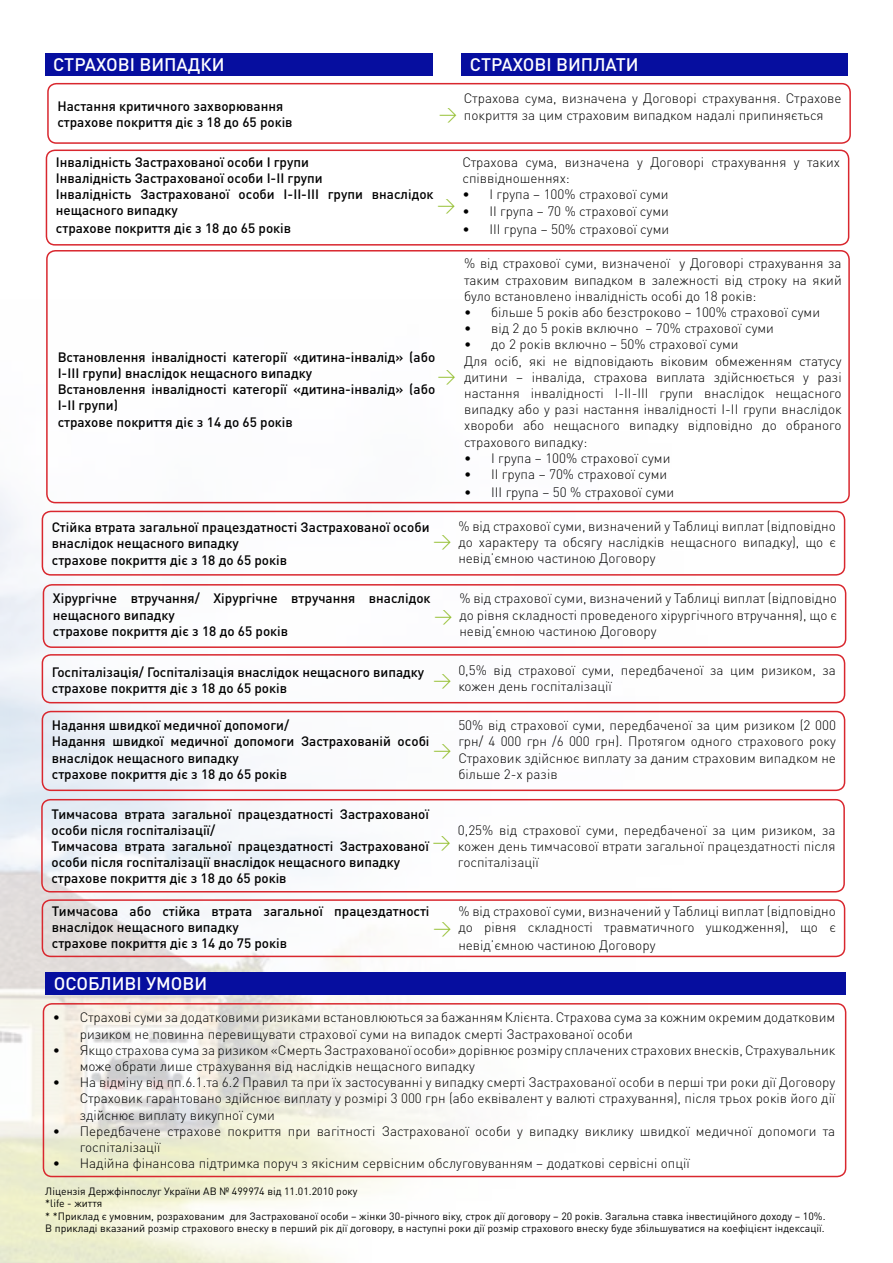
<style>
.page{position:relative;width:893px;height:1263px;background:#fff}
.page>*{position:absolute;margin:0;border:0;box-sizing:border-box;transform-origin:0 0}
.t1{font:500 18px "DIN Pro";color:#fff}
.t2{font:300 18px "DIN Pro";color:#91bd2a}
.t3{font:300 13.5px/16.2px "DIN Pro";color:#000}
.t4{font:500 13.5px/16.2px "DIN Pro";color:#000}
.t5{font:10.5px/12.6px "DIN Pro";color:#000}
.s1{font-size:18px;color:#91bd2a}
</style>
<div class="page">
<img style="left:0;top:53px;width:851px;height:1210px">
<div style="left:47px;top:83px;width:804px;height:61px;border:2px solid #d9272e;border-radius:9px"></div>
<div style="left:46px;top:150px;width:803px;height:96px;border:2px solid #d9272e;border-radius:9px"></div>
<div style="left:42px;top:511px;width:803px;height:65px;border:2px solid #d9272e;border-radius:9px"></div>
<div style="left:43px;top:584px;width:803px;height:64px;border:2px solid #d9272e;border-radius:9px"></div>
<div style="left:42px;top:654px;width:803px;height:49px;border:2px solid #d9272e;border-radius:9px"></div>
<div style="left:45px;top:53px;width:387px;height:22px;background:#060e9f"></div>
<div style="left:461px;top:53px;width:387px;height:22px;background:#060e9f"></div>
<div style="left:42px;top:711px;width:803px;height:80px;border:2px solid #d9272e;border-radius:9px"></div>
<div style="left:41px;top:799px;width:804px;height:93px;border:2px solid #d9272e;border-radius:9px"></div>
<div style="left:43px;top:1003px;width:803px;height:174px;border:2px solid #d9272e;border-radius:9px"></div>
<div style="left:45px;top:972px;width:801px;height:22px;background:#060e9f"></div>
<div style="left:42px;top:899px;width:803px;height:58px;border:2px solid #d9272e;border-radius:9px"></div>
<div style="left:46px;top:250px;width:804px;height:253px;border:2px solid #d9272e;border-radius:9px"></div>
<h1 class="t1" style="left:53px;top:52px;width:173px">СТРАХОВІ ВИПАДКИ</h1>
<h1 class="t1" style="left:470px;top:52px;width:170px">СТРАХОВІ ВИПЛАТИ</h1>
<p class="t4" style="left:57px;top:97px;width:237px">Настання критичного захворювання страхове покриття діє з 18 до 65 років</p>
<p class="t3" style="left:464px;top:90px;width:379px">Страхова сума, визначена у Договорі страхування. Страхове</p>
<p class="t3" style="left:439px;top:106px;width:386px"><span class="s1">→</span> покриття за цим страховим випадком надалі припиняється</p>
<p class="t4" style="left:56px;top:153px;width:379px">Інвалідність Застрахованої особи І групи<br>Інвалідність Застрахованої особи І-ІІ групи<br>Інвалідність Застрахованої особи І-ІІ-ІІІ групи внаслідок нещасного випадку</p>
<p class="t4" style="left:56px;top:220px;width:237px">страхове покриття діє з 18 до 65 років</p>
<h1 class="t2" style="left:437px;top:192px;width:20px">→</h1>
<p class="t3" style="left:462px;top:153px;width:379px">Страхова сума, визначена у Договорі страхування у таких співвідношеннях:</p>
<p class="t3" style="left:462px;top:186px;width:208px">• І група – 100% страхової суми</p>
<p class="t3" style="left:462px;top:202px;width:208px">• ІІ група – 70 % страхової суми</p>
<p class="t3" style="left:462px;top:220px;width:208px">• ІІІ група – 50% страхової суми</p>
<p class="t4" style="left:58px;top:348px;width:379px">Встановлення інвалідності категорії «дитина-інвалід» (або І-ІІІ групи) внаслідок нещасного випадку<br>Встановлення інвалідності категорії «дитина-інвалід» (або І-ІІ групи)<br>страхове покриття діє з 14 до 65 років</p>
<h1 class="t2" style="left:438px;top:363px;width:20px">→</h1>
<p class="t3" style="left:464px;top:255px;width:379px;text-align:justify">% від страхової суми, визначеної у Договорі страхування за таким страховим випадком в залежності від строку на який було встановлено інвалідність особі до 18 років:</p>
<p class="t3" style="left:464px;top:303px;width:357px">• більше 5 років або безстроково – 100% страхової суми</p>
<p class="t3" style="left:464px;top:320px;width:311px">• від 2 до 5 років включно – 70% страхової суми</p>
<p class="t3" style="left:464px;top:336px;width:379px">• до 2 років включно – 50% страхової суми<br>Для осіб, які не відповідають віковим обмеженням статусу дитини – інваліда, страхова виплата здійснюється у разі настання інвалідності І-ІІ-ІІІ групи внаслідок нещасного випадку або у разі настання інвалідності І-ІІ групи внаслідок хвороби або нещасного випадку відповідно до обраного страхового випадку:</p>
<p class="t3" style="left:464px;top:449px;width:208px">• І група – 100% страхової суми</p>
<p class="t3" style="left:464px;top:465px;width:205px">• ІІ група – 70% страхової суми</p>
<p class="t3" style="left:464px;top:483px;width:212px">• ІІІ група – 50 % страхової суми</p>
<p class="t4" style="left:52px;top:519px;width:379px">Стійка втрата загальної працездатності Застрахованої особи внаслідок нещасного випадку<br>страхове покриття діє з 18 до 65 років</p>
<p class="t3" style="left:458px;top:517px;width:379px;text-align:justify">% від страхової суми, визначений у Таблиці виплат (відповідно до характеру та обсягу наслідків нещасного випадку), що є невід’ємною частиною Договору</p>
<h1 class="t2" style="left:433px;top:529px;width:20px">→</h1>
<p class="t4" style="left:53px;top:590px;width:379px">Хірургічне втручання/ Хірургічне втручання внаслідок нещасного випадку<br>страхове покриття діє з 18 до 65 років</p>
<p class="t3" style="left:459px;top:590px;width:379px;text-align:justify">% від страхової суми, визначений у Таблиці виплат (відповідно до рівня складності проведеного хірургічного втручання), що є невід’ємною частиною Договору</p>
<h1 class="t2" style="left:434px;top:603px;width:20px">→</h1>
<p class="t4" style="left:52px;top:663px;width:374px">Госпіталізація/ Госпіталізація внаслідок нещасного випадку страхове покриття діє з 18 до 65 років</p>
<p class="t3" style="left:458px;top:661px;width:379px">0,5% від страхової суми, передбаченої за цим ризиком, за</p>
<p class="t3" style="left:433px;top:677px;width:180px"><sup>→</sup> кожен день госпіталізації</p>
<p class="t4" style="left:52px;top:717px;width:379px">Надання швидкої медичної допомоги/<br>Надання швидкої медичної допомоги Застрахованій особі внаслідок нещасного випадку<br>страхове покриття діє з 18 до 65 років</p>
<p class="t3" style="left:458px;top:717px;width:379px;text-align:justify">50% від страхової суми, передбаченої за цим ризиком (2 000 грн/ 4 000 грн /6 000 грн). Протягом одного страхового року Страховик здійснює виплату за даним страховим випадком не більше 2-х разів</p>
<h1 class="t2" style="left:433px;top:737px;width:20px">→</h1>
<p class="t4" style="left:51px;top:805px;width:379px">Тимчасова втрата загальної працездатності Застрахованої особи після госпіталізації/<br>Тимчасова втрата загальної працездатності Застрахованої особи після госпіталізації внаслідок нещасного випадку страхове покриття діє з 18 до 65 років</p>
<h1 class="t2" style="left:433px;top:829px;width:20px">→</h1>
<p class="t3" style="left:458px;top:821px;width:379px;text-align:justify">0,25% від страхової суми, передбаченої за цим ризиком, за кожен день тимчасової втрати загальної працездатності після госпіталізації</p>
<p class="t4" style="left:52px;top:902px;width:379px">Тимчасова або стійка втрата загальної працездатності внаслідок нещасного випадку<br>страхове покриття діє з 14 до 75 років</p>
<p class="t3" style="left:458px;top:902px;width:379px">% від страхової суми, визначений у Таблиці виплат (відповідно до рівня складності травматичного ушкодження), що є</p>
<h1 class="t2" style="left:433px;top:915px;width:20px">→</h1>
<p class="t3" style="left:458px;top:936px;width:199px">невід’ємною частиною Договору</p>
<h1 class="t1" style="left:54px;top:971px;width:155px">ОСОБЛИВІ УМОВИ</h1>
<p class="t3" style="left:80px;top:1009px;width:757px;text-indent:-27px">• Страхові суми за додатковими ризиками встановлюються за бажанням Клієнта. Страхова сума за кожним окремим додатковим ризиком не повинна перевищувати страхової суми на випадок смерті Застрахованої особи</p>
<p class="t3" style="left:80px;top:1041px;width:757px;text-indent:-27px">• Якщо страхова сума за ризиком «Смерть Застрахованої особи» дорівнює розміру сплачених страхових внесків, Страхувальник може обрати лише страхування від наслідків нещасного випадку</p>
<p class="t3" style="left:80px;top:1074px;width:757px;text-align:justify;text-indent:-27px">• На відміну від пп.6.1.та 6.2 Правил та при їх застосуванні у випадку смерті Застрахованої особи в перші три роки дії Договору Страховик гарантовано здійснює виплату у розмірі 3 000 грн (або еквівалент у валюті страхування), після трьох років його дії здійснює виплату викупної суми</p>
<p class="t3" style="left:80px;top:1122px;width:757px;text-indent:-27px">• Передбачене страхове покриття при вагітності Застрахованої особи у випадку виклику швидкої медичної допомоги та госпіталізації</p>
<p class="t3" style="left:53px;top:1155px;width:639px">• Надійна фінансова підтримка поруч з якісним сервісним обслуговуванням – додаткові сервісні опції</p>
<p class="t5" style="left:45px;top:1184px;width:782px">Ліцензія Держфінпослуг України АВ № 499974 від 11.01.2010 року<br>*life - життя<br>* *Приклад є умовним, розрахованим для Застрахованої особи – жінки 30-річного віку, строк дії договору – 20 років. Загальна ставка інвестиційного доходу – 10%.<br>В прикладі вказаний розмір страхового внеску в перший рік дії договору, в наступні роки дії розмір страхового внеску буде збільшуватися на коефіцієнт індексації.</p>
</div>
